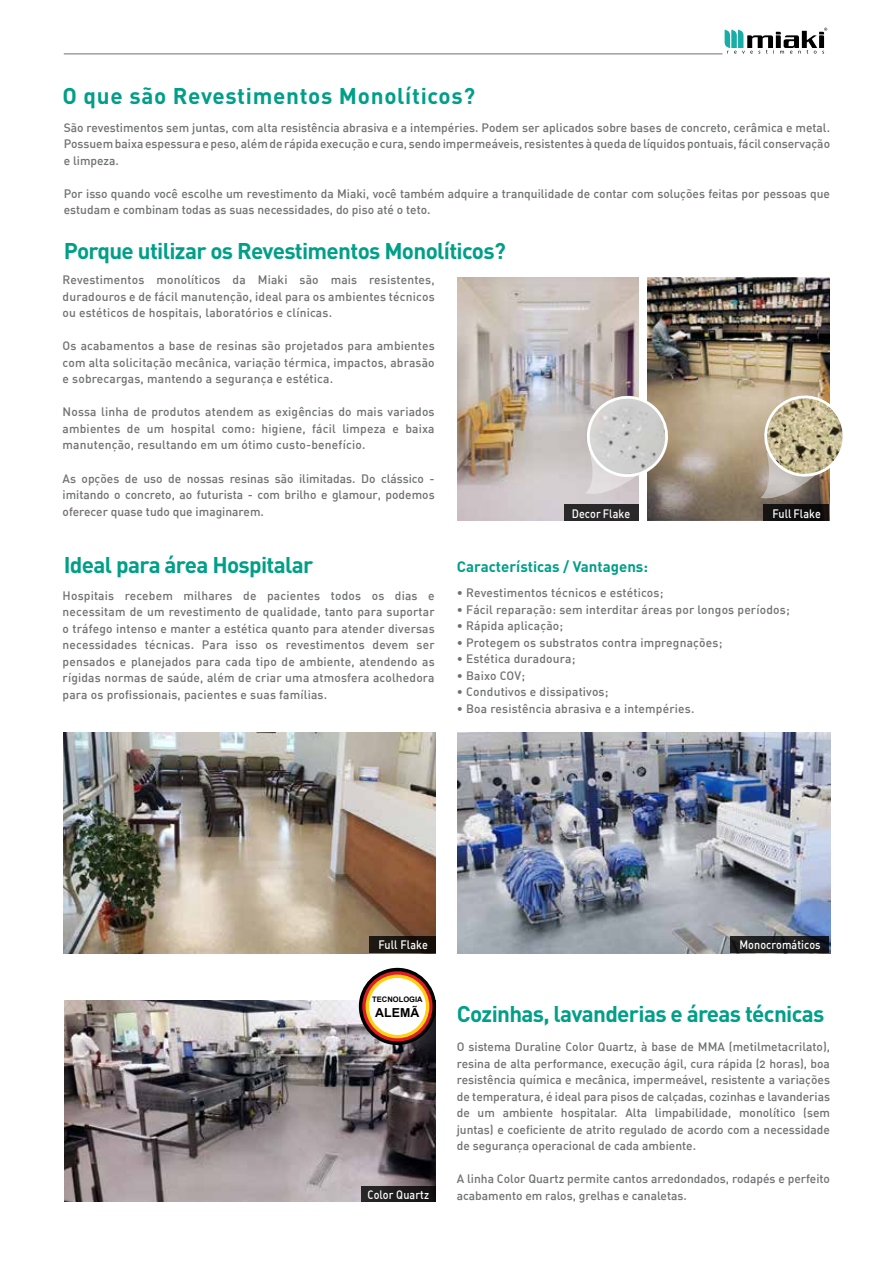
<style>
.page{position:relative;width:893px;height:1263px;background:#fff}
.page>*{position:absolute;margin:0;border:0;box-sizing:border-box;transform-origin:0 0}
.t1{font:700 22.5px "DIN";letter-spacing:-.03em;color:#009f88}
.t2{font:700 22.5px "DIN";letter-spacing:.03em;color:#009f88}
.t3{font:700 15px "DIN";color:#009f88}
.t4{font:700 12.45px "Arial";color:#000}
.t5{font:12px/16.5px "DIN Medium Alternate";color:#707172;text-align:justify}
.t6{font:12px "DIN Medium Alternate";letter-spacing:.01em;color:#fff;scale:.9 1}
.t7{font:700 7.5px "Arial";color:#000}
</style>
<div class="page">
<img style="left:457px;top:277px;width:181px;height:244px">
<hr style="left:64px;top:54px;width:658px;height:1px;background:#707172">
<svg style="left:725px;top:28px;width:102px;height:26px"></svg>
<img style="left:648px;top:277px;width:181px;height:244px">
<div style="left:763px;top:504px;width:66px;height:17px;background:#100e0d"></div>
<svg style="left:756px;top:388px;width:87px;height:116px;background:#bcb199"></svg>
<svg style="left:579px;top:388px;width:97px;height:112px;background:#c5bfba"></svg>
<img style="left:64px;top:1001px;width:371px;height:201px">
<svg style="left:359px;top:968px;width:77px;height:77px"></svg>
<svg style="left:362px;top:971px;width:71px;height:70px"></svg>
<svg style="left:366px;top:974px;width:63px;height:64px"></svg>
<div style="left:369px;top:978px;width:57px;height:57px;background:#fff;border-radius:50%"></div>
<div style="left:361px;top:1186px;width:74px;height:16px;background:#1e1b1c"></div>
<img style="left:458px;top:733px;width:372px;height:220px">
<svg style="left:730px;top:936px;width:99px;height:17px;background:#1c1d1e"></svg>
<img style="left:64px;top:733px;width:371px;height:220px">
<div style="left:369px;top:936px;width:66px;height:17px;background:#191510"></div>
<div style="left:564px;top:504px;width:74px;height:17px;background:#2a2829"></div>
<h1 class="t2" style="left:63px;top:81px;width:414px">O que são Revestimentos Monolíticos?</h1>
<p class="t5" style="left:64px;top:119px;width:768px">São revestimentos sem juntas, com alta resistência abrasiva e a intempéries. Podem ser aplicados sobre bases de concreto, cerâmica e metal.<br>Possuem baixa espessura e peso, além de rápida execução e cura, sendo impermeáveis, resistentes à queda de líquidos pontuais, fácil conservação e limpeza.</p>
<p class="t5" style="left:64px;top:185px;width:768px">Por isso quando você escolhe um revestimento da Miaki, você também adquire a tranquilidade de contar com soluções feitas por pessoas que estudam e combinam todas as suas necessidades, do piso até o teto.</p>
<h1 class="t1" style="left:64px;top:237px;width:443px">Porque utilizar os Revestimentos Monolíticos?</h1>
<p class="t5" style="left:63px;top:271px;width:374px">Revestimentos monolíticos da Miaki são mais resistentes, duradouros e de fácil manutenção, ideal para os ambientes técnicos ou estéticos de hospitais, laboratórios e clínicas.</p>
<p class="t5" style="left:63px;top:337px;width:374px">Os acabamentos a base de resinas são projetados para ambientes com alta solicitação mecânica, variação térmica, impactos, abrasão e sobrecargas, mantendo a segurança e estética.</p>
<p class="t5" style="left:63px;top:403px;width:374px">Nossa linha de produtos atendem as exigências do mais variados ambientes de um hospital como: higiene, fácil limpeza e baixa manutenção, resultando em um ótimo custo-benefício.</p>
<p class="t5" style="left:63px;top:469px;width:374px">As opções de uso de nossas resinas são ilimitadas. Do clássico - imitando o concreto, ao futurista - com brilho e glamour, podemos oferecer quase tudo que imaginarem.</p>
<p class="t6" style="left:572px;top:506px;width:67px">Decor Flake</p>
<h1 class="t1" style="left:64px;top:550px;width:251px">Ideal para área Hospitalar</h1>
<p class="t3" style="left:457px;top:557px;width:193px">Características / Vantagens:</p>
<p class="t6" style="left:772px;top:506px;width:55px">Full Flake</p>
<p class="t5" style="left:63px;top:587px;width:374px">Hospitais recebem milhares de pacientes todos os dias e necessitam de um revestimento de qualidade, tanto para suportar o tráfego intenso e manter a estética quanto para atender diversas necessidades técnicas. Para isso os revestimentos devem ser pensados e planejados para cada tipo de ambiente, atendendo as rígidas normas de saúde, além de criar uma atmosfera acolhedora para os profissionais, pacientes e suas famílias.</p>
<p class="t5" style="left:457px;top:584px;width:208px">• Revestimentos técnicos e estéticos;</p>
<p class="t5" style="left:457px;top:601px;width:334px">• Fácil reparação: sem interditar áreas por longos períodos;</p>
<p class="t5" style="left:457px;top:617px;width:108px">• Rápida aplicação;</p>
<p class="t5" style="left:457px;top:634px;width:267px">• Protegem os substratos contra impregnações;</p>
<p class="t5" style="left:457px;top:650px;width:120px">• Estética duradoura;</p>
<p class="t5" style="left:457px;top:667px;width:70px">• Baixo COV;</p>
<p class="t5" style="left:457px;top:683px;width:153px">• Condutivos e dissipativos;</p>
<p class="t5" style="left:457px;top:700px;width:239px">• Boa resistência abrasiva e a intempéries.</p>
<p class="t6" style="left:378px;top:937px;width:56px">Full Flake</p>
<p class="t6" style="left:739px;top:937px;width:92px">Monocromáticos</p>
<p class="t7" style="left:372px;top:994px;width:52px">TECNOLOGIA</p>
<p class="t4" style="left:375px;top:1004px;width:46px">ALEMÃ</p>
<p class="t6" style="left:367px;top:1187px;width:70px">Color Quartz</p>
<h1 class="t1" style="left:457px;top:1000px;width:369px">Cozinhas, lavanderias e áreas técnicas</h1>
<p class="t5" style="left:457px;top:1038px;width:375px">O sistema Duraline Color Quartz, à base de MMA (metilmetacrilato), resina de alta performance, execução ágil, cura rápida (2 horas), boa resistência química e mecânica, impermeável, resistente a variações de temperatura, é ideal para pisos de calçadas, cozinhas e lavanderias de um ambiente hospitalar. Alta limpabilidade, monolítico (sem juntas) e coeficiente de atrito regulado de acordo com a necessidade de segurança operacional de cada ambiente.</p>
<p class="t5" style="left:457px;top:1170px;width:375px">A linha Color Quartz permite cantos arredondados, rodapés e perfeito acabamento em ralos, grelhas e canaletas.</p>
</div>
